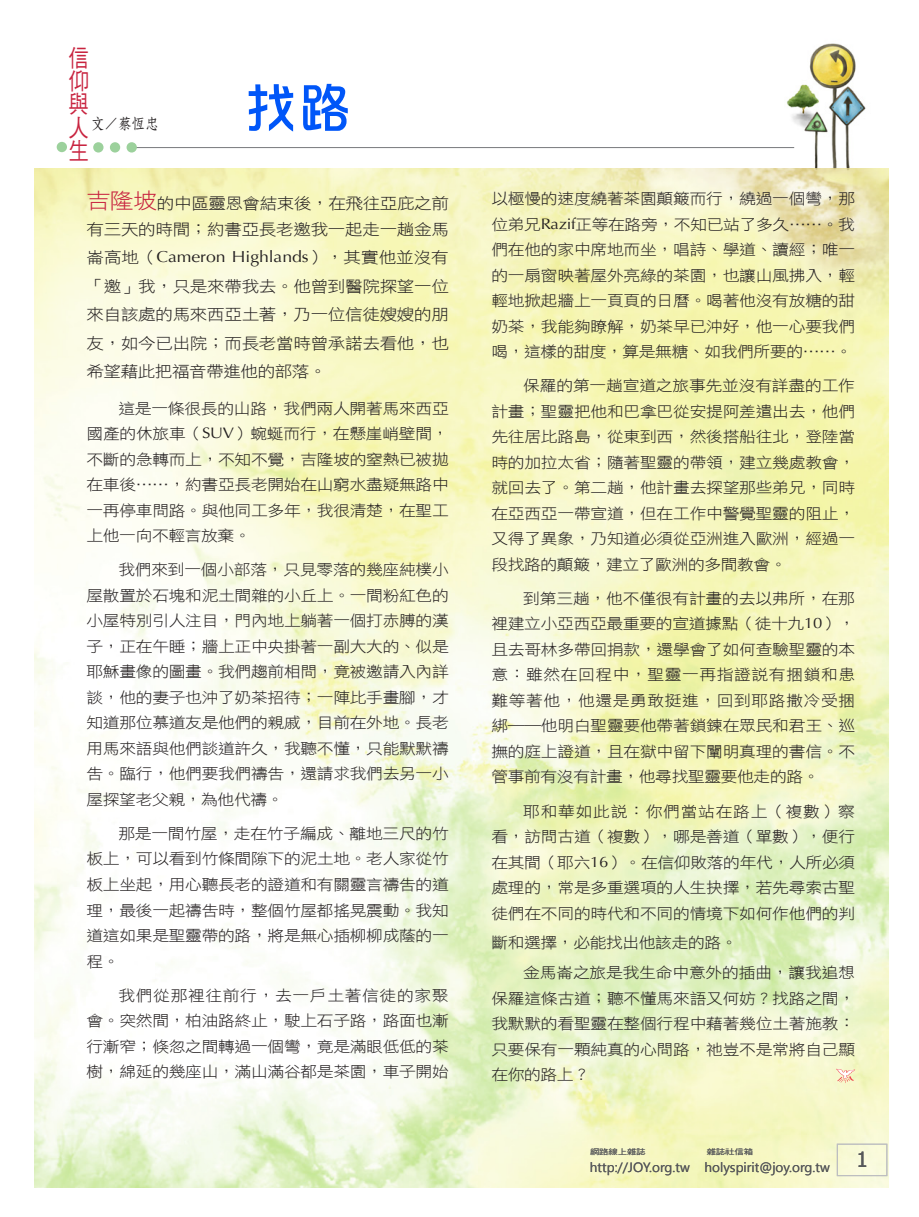
<style>
.page{position:relative;width:919px;height:1217px;background:#fff}
.page>*{position:absolute;margin:0;border:0;box-sizing:border-box;transform-origin:0 0}
.題目{font:54px "DF Hua Zong W5 WIN BF";color:#0056f8}
.Normal沒空{font:24px/23.4px "DF Hei W5 WIN BF";color:#c8233f;text-align:justify;scale:.85 1}
.t1{font:21px "Tahoma";color:#57585a}
.Normal-首段{font:15.75px/28.5px "DF Hei W3 WIN BF";letter-spacing:-.02em;color:#231f20;scale:1.11 1}
.Normal-小字{font:15.15px/25.5px "DF Hei W3 WIN BF";letter-spacing:-.02em;color:#231f20;text-align:justify;scale:1.11 1}
.作者{font:15px "DF Fang Song W6 WIN BF";color:#231f20;scale:.9 1}
.t2{font:13.5px "Segoe UI";color:#57585a}
.t3{font:7.5px "DF Hei W5 WIN BF";letter-spacing:-.015em;color:#57585a;scale:1.25 1}
.s1{font-size:21.6px;color:#c8233f}
.s2{font-family:"Optima"}
</style>
<div class="page">
<img style="left:784px;top:43px;width:82px;height:125px">
<img style="left:34px;top:168px;width:854px;height:1018px">
<div style="left:837px;top:1143px;width:50px;height:32px;border:1px solid #bcbdc0"></div>
<svg style="left:836px;top:1068px;width:19px;height:14px"></svg>
<hr style="left:131px;top:147px;width:663px;height:1px;background:#808285">
<div style="left:93px;top:142px;width:10px;height:10px;background:#9cd19c;border-radius:50%"></div>
<div style="left:57px;top:142px;width:10px;height:10px;background:#9cd19c;border-radius:50%"></div>
<div style="left:110px;top:142px;width:10px;height:10px;background:#9cd19c;border-radius:50%"></div>
<div style="left:126px;top:142px;width:11px;height:10px;background:#9cd19c;border-radius:50%"></div>
<p class="Normal沒空" style="left:69px;top:46px;width:25px">信仰與人生</p>
<p class="作者" style="left:91px;top:116px;width:76px">文／蔡恆忠</p>
<p class="題目" style="left:244px;top:81px;width:109px">找路</p>
<p class="Normal-首段" style="left:86px;top:191px;width:328px;line-height:25.3px"><span class="s1">吉隆坡</span>的中區靈恩會結束後，在飛往亞庇之前有三天的時間；約書亞長老邀我一起走一趟金馬</p>
<p class="Normal-首段" style="left:86px;top:243px;width:328px;text-align:justify">崙高地（<span class="s2">Cameron Highlands</span>），其實他並沒有「邀」我，只是來帶我去。他曾到醫院探望一位來自該處的馬來西亞土著，乃一位信徒嫂嫂的朋友，如今已出院；而長老當時曾承諾去看他，也希望藉此把福音帶進他的部落。</p>
<p class="Normal-小字" style="left:86px;top:395px;width:328px;text-indent:32px">這是一條很長的山路，我們兩人開著馬來西亞國產的休旅車（<span class="s2">SUV</span>）蜿蜒而行，在懸崖峭壁間，不斷的急轉而上，不知不覺，吉隆坡的窒熱已被拋在車後……，約書亞長老開始在山窮水盡疑無路中一再停車問路。與他同工多年，我很清楚，在聖工上他一向不輕言放棄。</p>
<p class="Normal-小字" style="left:86px;top:556px;width:328px;text-indent:32px">我們來到一個小部落，只見零落的幾座純樸小屋散置於石塊和泥土間雜的小丘上。一間粉紅色的小屋特別引人注目，門內地上躺著一個打赤膊的漢子，正在午睡；牆上正中央掛著一副大大的、似是耶穌畫像的圖畫。我們趨前相問，竟被邀請入內詳談，他的妻子也沖了奶茶招待；一陣比手畫腳，才知道那位慕道友是他們的親戚，目前在外地。長老用馬來語與他們談道許久，我聽不懂，只能默默禱告。臨行，他們要我們禱告，還請求我們去另一小屋探望老父親，為他代禱。</p>
<p class="Normal-小字" style="left:86px;top:820px;width:328px;text-indent:32px">那是一間竹屋，走在竹子編成、離地三尺的竹板上，可以看到竹條間隙下的泥土地。老人家從竹板上坐起，用心聽長老的證道和有關靈言禱告的道理，最後一起禱告時，整個竹屋都搖晃震動。我知道這如果是聖靈帶的路，將是無心插柳柳成蔭的一程。</p>
<p class="Normal-小字" style="left:86px;top:981px;width:328px;text-indent:32px">我們從那裡往前行，去一戶土著信徒的家聚會。突然間，柏油路終止，駛上石子路，路面也漸行漸窄；倏忽之間轉過一個彎，竟是滿眼低低的茶樹，綿延的幾座山，滿山滿谷都是茶園，車子開始</p>
<p class="Normal-小字" style="left:491px;top:186px;width:329px">以極慢的速度繞著茶園顛簸而行，繞過一個彎，那位弟兄<span class="s2">Razif</span>正等在路旁，不知已站了多久……。我們在他的家中席地而坐，唱詩、學道、讀經；唯一的一扇窗映著屋外亮綠的茶園，也讓山風拂入，輕輕地掀起牆上一頁頁的日曆。喝著他沒有放糖的甜奶茶，我能夠瞭解，奶茶早已沖好，他一心要我們喝，這樣的甜度，算是無糖、如我們所要的……。</p>
<p class="Normal-小字" style="left:491px;top:373px;width:329px;text-indent:32px">保羅的第一趟宣道之旅事先並沒有詳盡的工作計畫；聖靈把他和巴拿巴從安提阿差遣出去，他們先往居比路島，從東到西，然後搭船往北，登陸當時的加拉太省；隨著聖靈的帶領，建立幾處教會，就回去了。第二趟，他計畫去探望那些弟兄，同時在亞西亞一帶宣道，但在工作中警覺聖靈的阻止，又得了異象，乃知道必須從亞洲進入歐洲，經過一段找路的顛簸，建立了歐洲的多間教會。</p>
<p class="Normal-小字" style="left:491px;top:585px;width:329px;text-indent:32px">到第三趟，他不僅很有計畫的去以弗所，在那裡建立小亞西亞最重要的宣道據點（徒十九<span class="s2">10</span>），且去哥林多帶回捐款，還學會了如何查驗聖靈的本意：雖然在回程中，聖靈一再指證說有捆鎖和患難等著他，他還是勇敢挺進，回到耶路撒冷受捆綁──他明白聖靈要他帶著鎖鍊在眾民和君王、巡撫的庭上證道，且在獄中留下闡明真理的書信。不管事前有沒有計畫，他尋找聖靈要他走的路。</p>
<p class="Normal-小字" style="left:491px;top:798px;width:329px;text-indent:32px">耶和華如此說：你們當站在路上（複數）察看，訪問古道（複數），哪是善道（單數），便行在其間（耶六<span class="s2">16</span>）。在信仰敗落的年代，人所必須處理的，常是多重選項的人生抉擇，若先尋索古聖徒們在不同的時代和不同的情境下如何作他們的判</p>
<p class="Normal-小字" style="left:491px;top:929px;width:223px">斷和選擇，必能找出他該走的路。</p>
<p class="Normal-小字" style="left:491px;top:959px;width:329px;text-indent:32px">金馬崙之旅是我生命中意外的插曲，讓我追想保羅這條古道；聽不懂馬來語又何妨？找路之間，我默默的看聖靈在整個行程中藉著幾位土著施教：只要保有一顆純真的心問路，祂豈不是常將自己顯在你的路上？</p>
<p class="t3" style="left:590px;top:1147px;width:46px">網路線上雜誌</p>
<p class="t3" style="left:706px;top:1147px;width:39px">雜誌社信箱</p>
<p class="t2" style="left:590px;top:1157px;width:241px">http://JOY.org.tw holyspirit@joy.org.tw</p>
<p class="t1" style="left:856px;top:1144px;width:13px">1</p>
</div>
